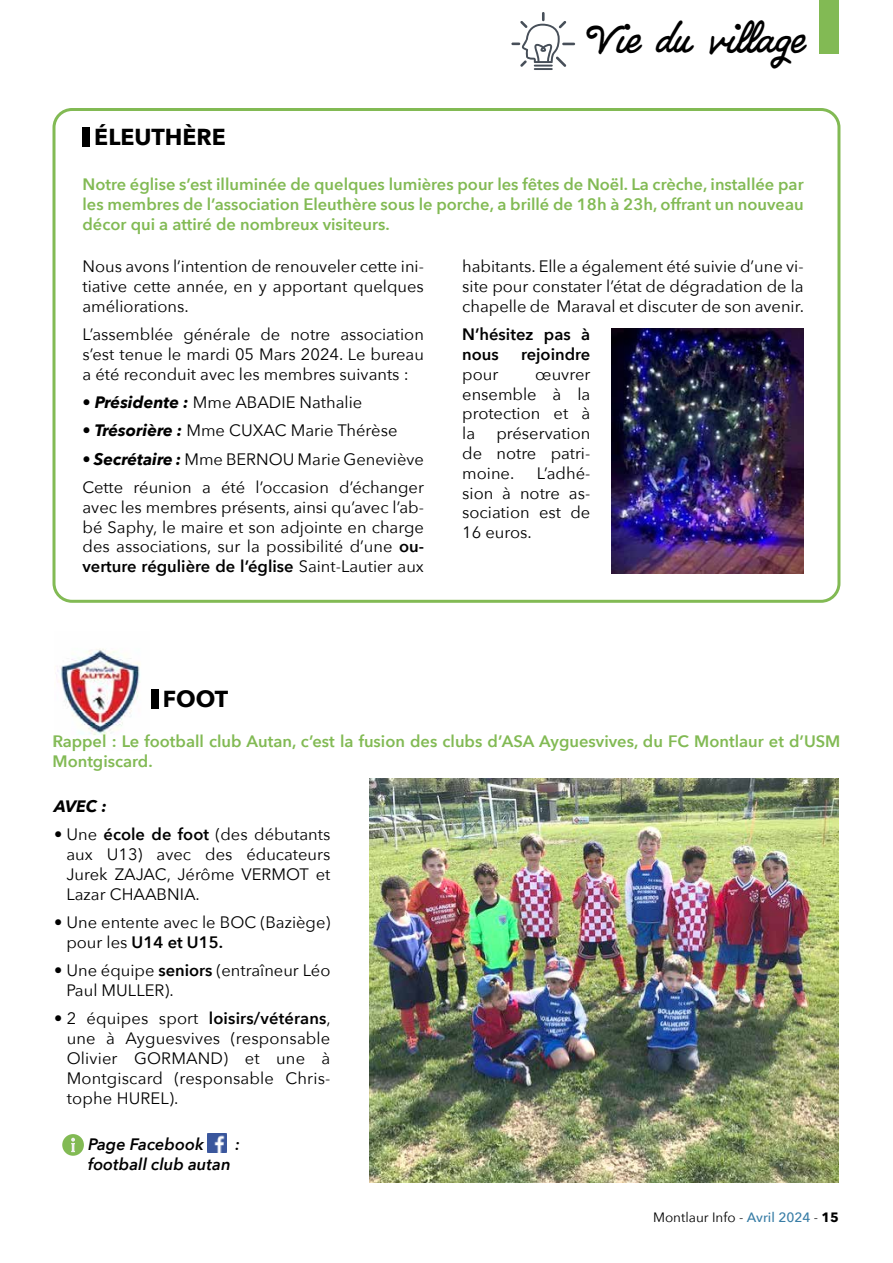
<style>
.page{position:relative;width:893px;height:1263px;background:#fff}
.page>*{position:absolute;margin:0;border:0;box-sizing:border-box;transform-origin:0 0}
.t1{font:34.65px "Quimby Gubernatorial";color:#000}
.t2{font:700 23.1px "Avenir Next";color:#000}
.t3{font:16.5px/19.8px "Avenir Next";color:#000;text-align:justify}
.t4{font:600 16.5px/19.8px "Avenir Next";color:#82ba54;text-align:justify}
.t5{font:italic 600 16.5px "Avenir Next";color:#000}
.t6{font:600 16.5px/19.8px "Avenir Next";color:#000}
.t7{font:italic 700 16.5px "Avenir Next";color:#000}
.t8{font:13.5px "Avenir Next";color:#000}
.s1{font-weight:700;font-style:italic}
.s2{font-weight:600}
.s3{font-weight:500;color:#387da6}
.s4{font-weight:700}
</style>
<div class="page">
<svg style="left:511px;top:12px;width:64px;height:58px"></svg>
<div style="left:819px;top:0;width:20px;height:54px;background:#82ba54"></div>
<div style="left:52px;top:108px;width:788px;height:495px;border:3px solid #82ba54;border-radius:18px"></div>
<div style="left:82px;top:127px;width:8px;height:20px;background:#000"></div>
<div style="left:151px;top:689px;width:7px;height:20px;background:#000"></div>
<img style="left:612px;top:328px;width:192px;height:245px">
<div style="left:62px;top:1134px;width:22px;height:22px;background:#82ba54;border-radius:50%"></div>
<svg style="left:71px;top:1138px;width:4px;height:14px"></svg>
<img style="left:208px;top:1133px;width:19px;height:20px">
<img style="left:369px;top:779px;width:470px;height:403px">
<img style="left:56px;top:648px;width:84px;height:87px">
<h2 class="t2" style="left:94px;top:117px;width:133px">ÉLEUTHÈRE</h2>
<h1 class="t1" style="left:586px;top:20px;width:219px">Vie du village</h1>
<p class="t4" style="left:82px;top:174px;width:723px">Notre église s’est illuminée de quelques lumières pour les fêtes de Noël. La crèche, installée par les membres de l’association Eleuthère sous le porche, a brillé de 18h à 23h, offrant un nouveau décor qui a attiré de nombreux visiteurs.</p>
<p class="t3" style="left:82px;top:256px;width:343px">Nous avons l’intention de renouveler cette ini&shy;tiative cette année, en y apportant quelques améliorations.</p>
<p class="t3" style="left:82px;top:324px;width:343px">L’assemblée générale de notre association s’est tenue le mardi 05 Mars 2024. Le bureau a été reconduit avec les membres suivants :</p>
<p class="t3" style="left:82px;top:392px;width:281px">• <span class="s1">Présidente :</span> Mme ABADIE Nathalie</p>
<p class="t3" style="left:82px;top:420px;width:316px">• <span class="s1">Trésorière :</span> Mme CUXAC Marie Thérèse</p>
<p class="t3" style="left:82px;top:444px;width:343px;line-height:28.3px">• <span class="s1">Secrétaire :</span> Mme BERNOU Marie Geneviève<br>Cette réunion a été l’occasion d’échanger</p>
<p class="t3" style="left:82px;top:496px;width:343px">avec les membres présents, ainsi qu’avec l’ab&shy;bé Saphy, le maire et son adjointe en charge des associations, sur la possibilité d’une <span class="s2">ou&shy;verture régulière de l’église</span> Saint-Lautier aux</p>
<p class="t3" style="left:462px;top:256px;width:343px">habitants. Elle a également été suivie d’une vi&shy;site pour constater l’état de dégradation de la chapelle de Maraval et discuter de son avenir.</p>
<p class="t6" style="left:462px;top:324px;width:130px">N’hésitez pas à nous</p>
<p class="t6" style="left:521px;top:344px;width:71px">rejoindre</p>
<p class="t3" style="left:462px;top:363px;width:130px;text-indent:73px">œuvrer ensemble à la protection et à la</p>
<p class="t3" style="left:462px;top:363px;width:38px">pour</p>
<p class="t3" style="left:462px;top:423px;width:130px;text-indent:34px">préservation de notre patri&shy;moine.</p>
<p class="t3" style="left:462px;top:462px;width:130px;text-indent:75px">L’adhé&shy;sion à notre as&shy;sociation est de 16 euros.</p>
<h2 class="t2" style="left:163px;top:679px;width:67px">FOOT</h2>
<p class="t4" style="left:53px;top:731px;width:789px">Rappel : Le football club Autan, c’est la fusion des clubs d’ASA Ayguesvives, du FC Montlaur et d’USM<br>Montgiscard.</p>
<p class="t7" style="left:54px;top:792px;width:54px">AVEC :</p>
<p class="t3" style="left:66px;top:824px;width:266px;text-indent:-12px">• Une <span class="s2">école de foot</span> (des débutants aux U13) avec des éducateurs Jurek ZAJAC, Jérôme VERMOT et Lazar CHAABNIA.</p>
<p class="t3" style="left:66px;top:912px;width:266px;text-indent:-12px">• Une entente avec le BOC (Baziège) pour les <span class="s2">U14 et U15.</span></p>
<p class="t3" style="left:66px;top:960px;width:266px;text-indent:-12px">• Une équipe <span class="s2">seniors</span> (entraîneur Léo<br>Paul MULLER).</p>
<p class="t3" style="left:67px;top:1008px;width:266px;text-indent:-13px">• 2 équipes sport <span class="s2">loisirs/vétérans</span>, une à Ayguesvives (responsable Olivier GORMAND) et une à Montgiscard (responsable Chris&shy;tophe HUREL).</p>
<p class="t5" style="left:88px;top:1130px;width:117px">Page Facebook</p>
<p class="t5" style="left:235px;top:1130px;width:6px">:</p>
<p class="t5" style="left:88px;top:1150px;width:144px">football club autan</p>
<p class="t8" style="left:653px;top:1206px;width:187px">Montlaur Info - <span class="s3">Avril 2024</span> - <span class="s4">15</span></p>
</div>
